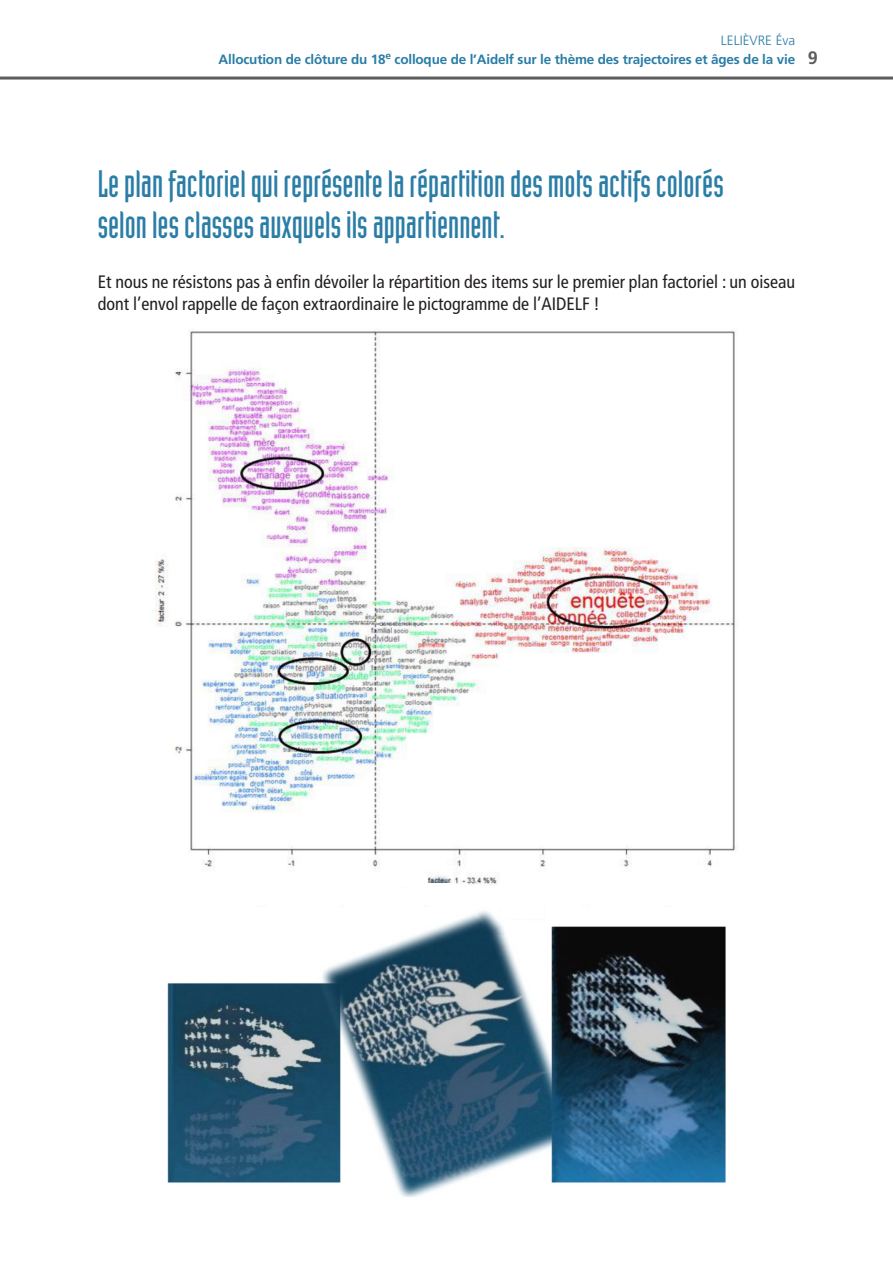
<style>
.page{position:relative;width:893px;height:1263px;background:#fff}
.page>*{position:absolute;margin:0;border:0;box-sizing:border-box;transform-origin:0 0}
.T1{font:37.5px/41.2px "Industria Solid";color:#2a7da6}
.Texte_courant{font:condensed 18px/22.5px "Frutiger LT Std";color:#231f20}
.t1{font:700 18px "Frutiger LT Std";color:#5d5d5d}
.t2{font:700 13.5px/18.3px "Frutiger LT Std";letter-spacing:-.015em;color:#2a7da6;text-align:right}
.s1{font-weight:300}
</style>
<div class="page">
<hr style="left:0;top:77px;width:893px;height:3px;background:#5d5d5d">
<img style="left:155px;top:330px;width:583px;height:555px">
<img style="left:167px;top:911px;width:559px;height:286px">
<p class="t2" style="left:219px;top:32px;width:578px"><span class="s1">LELIÈVRE Éva<br></span>Allocution de clôture du 18<sup>e</sup> colloque de l’Aidelf sur le thème des trajectoires et âges de la vie</p>
<p class="t1" style="left:808px;top:47px;width:12px">9</p>
<p class="T1" style="left:98px;top:163px;width:627px">Le plan factoriel qui représente la répartition des mots actifs colorés selonles classes auxquels ils appartiennent.</p>
<p class="Texte_courant" style="left:98px;top:270px;width:699px">Et nous ne résistons pas à enfin dévoiler la répartition des items sur le premier plan factoriel : un oiseau dont l’envol rappelle de façon extraordinaire le pictogramme de l’AIDELF !</p>
</div>
